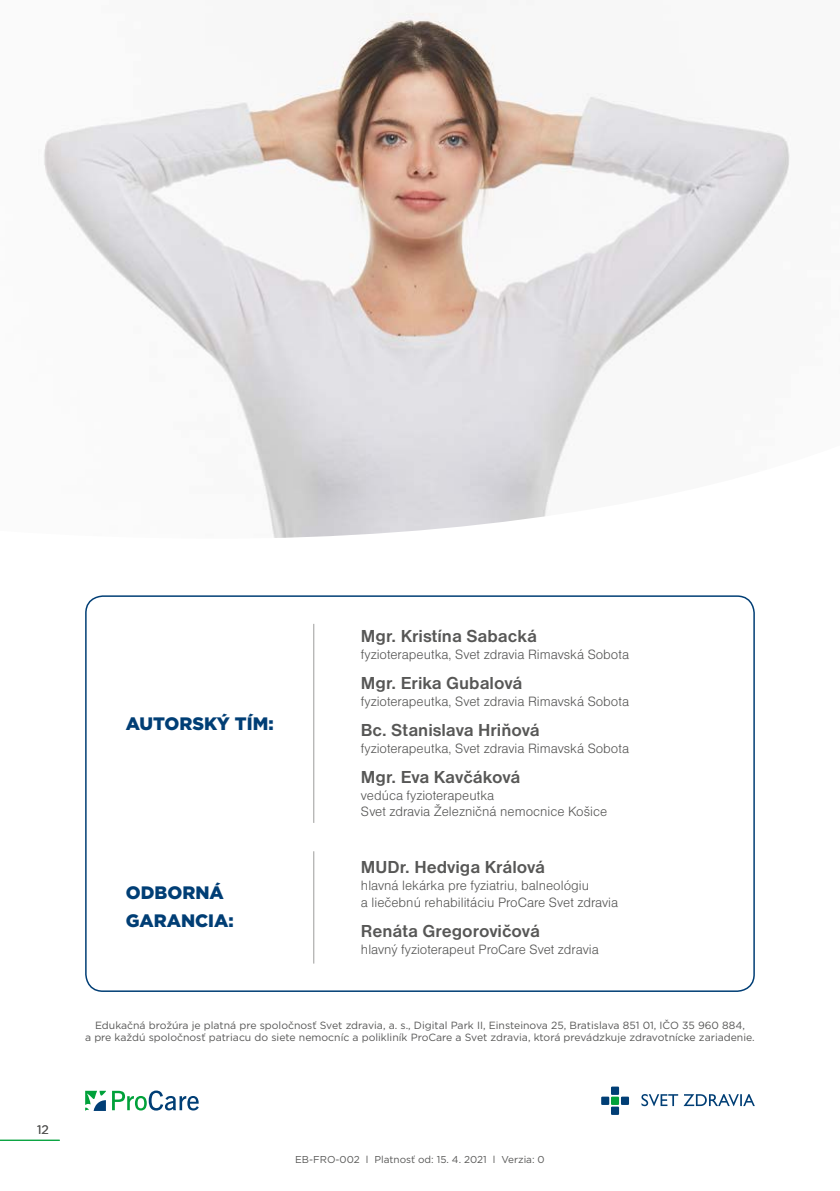
<style>
.page{position:relative;width:840px;height:1191px;background:#fff}
.page>*{position:absolute;margin:0;border:0;box-sizing:border-box;transform-origin:0 0}
.t1{font:700 18px "Nimbus Sans DOT";color:#575756}
.t2{font:900 18px/28px "Gotham";color:#003e75}
.t3{font:14px/16.8px "Nimbus Sans DOT Ligh";color:#575756}
.t4{font:12.2px "Gotham";color:#575756}
.t5{font:10.4px/12.6px "Gotham";color:#575756;text-align:center}
.t6{font:10px "Gotham";color:#575756}
</style>
<div class="page">
<svg style="left:0;top:1139px;width:60px;height:2px"></svg>
<img style="left:44px;top:12px;width:746px;height:526px">
<svg style="left:85px;top:1090px;width:21px;height:21px"></svg>
<svg style="left:112px;top:1090px;width:87px;height:20px"></svg>
<svg style="left:641px;top:1094px;width:113px;height:12px"></svg>
<div style="left:610px;top:1086px;width:8px;height:9px;background:#003e75"></div>
<div style="left:610px;top:1096px;width:8px;height:9px;background:#00a13a"></div>
<div style="left:620px;top:1096px;width:8px;height:9px;background:#003e75"></div>
<div style="left:601px;top:1096px;width:8px;height:9px;background:#003e75"></div>
<div style="left:610px;top:1106px;width:8px;height:9px;background:#003e75"></div>
<div style="left:85px;top:595px;width:669px;height:397px;border:2px solid #003e75;border-radius:17px"></div>
<hr style="left:313px;top:851px;width:1px;height:112px;background:#9d9d9c">
<hr style="left:313px;top:624px;width:1px;height:199px;background:#9d9d9c">
<p class="t4" style="left:37px;top:1123px;width:13px">12</p>
<p class="t2" style="left:126px;top:709px;width:149px">AUTORSKÝ TÍM:</p>
<p class="t2" style="left:126px;top:878px;width:109px">ODBORNÁ<br>GARANCIA:</p>
<p class="t1" style="left:361px;top:630px;width:177px">Mgr. Kristína Sabacká</p>
<p class="t3" style="left:361px;top:646px;width:269px">fyzioterapeutka, Svet zdravia Rimavská Sobota</p>
<p class="t1" style="left:361px;top:677px;width:163px">Mgr. Erika Gubalová</p>
<p class="t3" style="left:361px;top:693px;width:269px">fyzioterapeutka, Svet zdravia Rimavská Sobota</p>
<p class="t1" style="left:361px;top:723px;width:180px">Bc. Stanislava Hriňová</p>
<p class="t3" style="left:361px;top:739px;width:269px">fyzioterapeutka, Svet zdravia Rimavská Sobota</p>
<p class="t1" style="left:361px;top:770px;width:161px">Mgr. Eva Kavčáková</p>
<p class="t3" style="left:361px;top:786px;width:247px">vedúca fyzioterapeutka<br>Svet zdravia Železničná nemocnice Košice</p>
<p class="t1" style="left:361px;top:861px;width:185px">MUDr. Hedviga Králová</p>
<p class="t3" style="left:361px;top:877px;width:259px">hlavná lekárka pre fyziatriu, balneológiu<br>a liečebnú rehabilitáciu ProCare Svet zdravia</p>
<p class="t1" style="left:361px;top:924px;width:180px">Renáta Gregorovičová</p>
<p class="t3" style="left:361px;top:940px;width:239px">hlavný fyzioterapeut ProCare Svet zdravia</p>
<p class="t5" style="left:85px;top:1018px;width:670px">Edukačná brožúra je platná pre spoločnosť Svet zdravia, a. s., Digital Park II, Einsteinova 25, Bratislava 851 01, IČO 35 960 884,<br>a pre každú spoločnosť patriacu do siete nemocníc a polikliník ProCare a Svet zdravia, ktorá prevádzkuje zdravotnícke zariadenie.</p>
<p class="t6" style="left:295px;top:1153px;width:251px">EB-FRO-002 l Platnosť od: 15. 4. 2021 l Verzia: 0</p>
</div>
